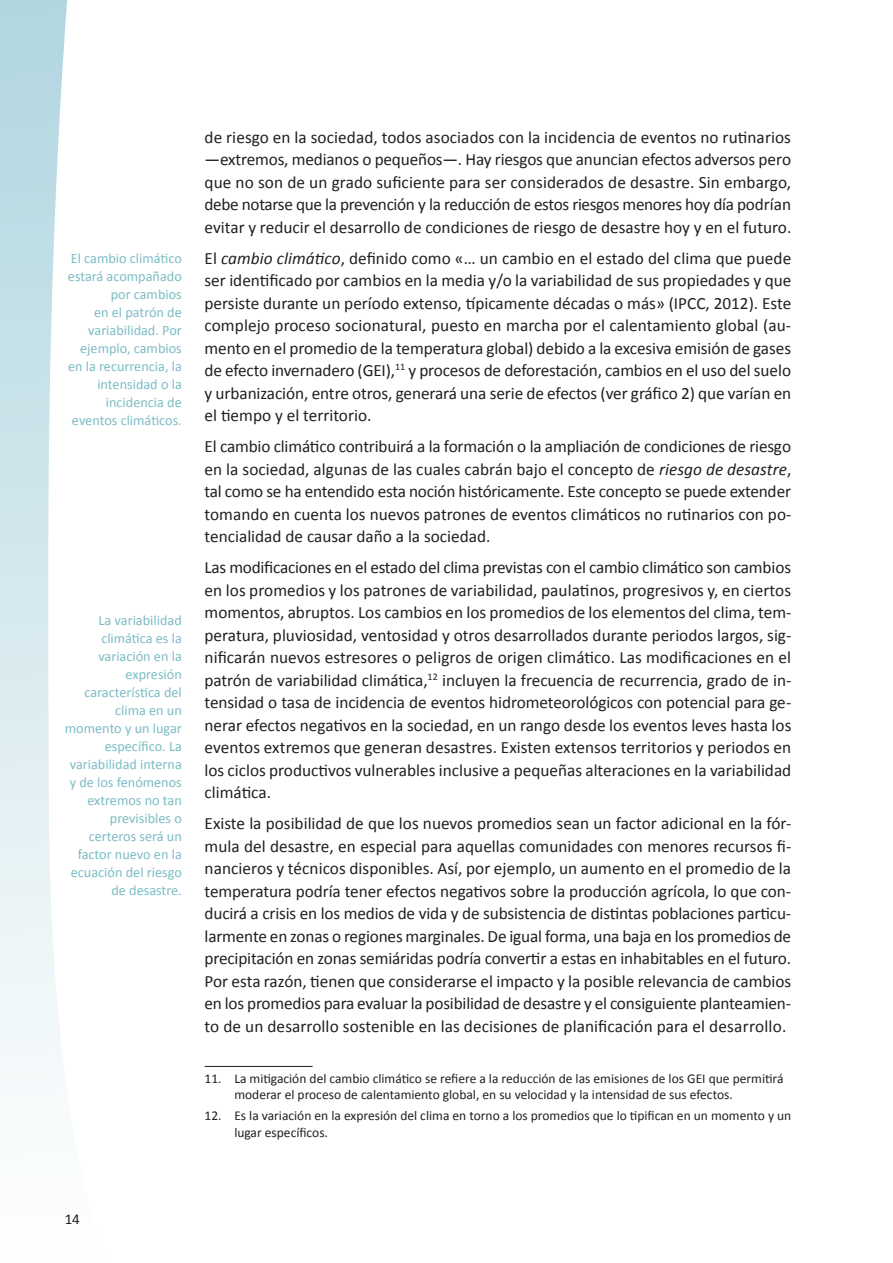
<style>
.page{position:relative;width:893px;height:1263px;background:#fff}
.page>*{position:absolute;margin:0;border:0;box-sizing:border-box;transform-origin:0 0}
.t1{font:17.25px/22.5px "Calibri";letter-spacing:-.005em;color:#231f20;text-align:justify}
.t2{font:15px "Calibri";color:#231f20}
.t3{font:14.25px/18px "Calibri";color:#7cbcc5;text-align:right}
.t4{font:13.5px/16.5px "Calibri";color:#231f20}
.s1{font-style:italic}
</style>
<div class="page">
<svg style="left:0;top:0;width:67px;height:1093px"></svg>
<hr style="left:205px;top:1066px;width:108px;height:1px;background:#231f20">
<p class="t3" style="left:68px;top:249px;width:115px">El cambio climático estará acompañado por cambios<br>en el patrón de variabilidad. Por ejemplo, cambios en la recurrencia, la intensidad o la incidencia de eventos climáticos.</p>
<p class="t3" style="left:65px;top:611px;width:118px">La variabilidad climática es la variación en la expresión característica del clima en un momento y un lugar específico. La variabilidad interna y de los fenómenos extremos no tan previsibles o certeros será un factor nuevo en la ecuación del riesgo de desastre.</p>
<p class="t1" style="left:205px;top:125px;width:588px">de riesgo en la sociedad, todos asociados con la incidencia de eventos no rutinarios —extremos, medianos o pequeños—. Hay riesgos que anuncian efectos adversos pero que no son de un grado suficiente para ser considerados de desastre. Sin embargo, debe notarse que la prevención y la reducción de estos riesgos menores hoy día podrían evitar y reducir el desarrollo de condiciones de riesgo de desastre hoy y en el futuro.</p>
<p class="t1" style="left:205px;top:246px;width:588px">El <span class="s1">cambio climático</span>, definido como «… un cambio en el estado del clima que puede ser identificado por cambios en la media y/o la variabilidad de sus propiedades y que persiste durante un período extenso, típicamente décadas o más» (IPCC, 2012). Este complejo proceso socionatural, puesto en marcha por el calentamiento global (au&shy;mento en el promedio de la temperatura global) debido a la excesiva emisión de gases de efecto invernadero (GEI),<sup>11</sup> y procesos de deforestación, cambios en el uso del suelo y urbanización, entre otros, generará una serie de efectos (ver gráfico 2) que varían en el tiempo y el territorio.</p>
<p class="t1" style="left:205px;top:434px;width:588px">El cambio climático contribuirá a la formación o la ampliación de condiciones de riesgo en la sociedad, algunas de las cuales cabrán bajo el concepto de <span class="s1">riesgo de desastre</span>, tal como se ha entendido esta noción históricamente. Este concepto se puede extender tomando en cuenta los nuevos patrones de eventos climáticos no rutinarios con po&shy;tencialidad de causar daño a la sociedad.</p>
<p class="t1" style="left:205px;top:555px;width:588px">Las modificaciones en el estado del clima previstas con el cambio climático son cambios en los promedios y los patrones de variabilidad, paulatinos, progresivos y, en ciertos momentos, abruptos. Los cambios en los promedios de los elementos del clima, tem&shy;peratura, pluviosidad, ventosidad y otros desarrollados durante periodos largos, sig&shy;nificarán nuevos estresores o peligros de origen climático. Las modificaciones en el patrón de variabilidad climática,<sup>12</sup> incluyen la frecuencia de recurrencia, grado de in&shy;tensidad o tasa de incidencia de eventos hidrometeorológicos con potencial para ge&shy;nerar efectos negativos en la sociedad, en un rango desde los eventos leves hasta los eventos extremos que generan desastres. Existen extensos territorios y periodos en los ciclos productivos vulnerables inclusive a pequeñas alteraciones en la variabilidad climática.</p>
<p class="t1" style="left:205px;top:811px;width:588px">Existe la posibilidad de que los nuevos promedios sean un factor adicional en la fór&shy;mula del desastre, en especial para aquellas comunidades con menores recursos fi&shy;nancieros y técnicos disponibles. Así, por ejemplo, un aumento en el promedio de la temperatura podría tener efectos negativos sobre la producción agrícola, lo que con&shy;ducirá a crisis en los medios de vida y de subsistencia de distintas poblaciones particu&shy;larmente en zonas o regiones marginales. De igual forma, una baja en los promedios de precipitación en zonas semiáridas podría convertir a estas en inhabitables en el futuro.<br>Por esta razón, tienen que considerarse el impacto y la posible relevancia de cambios en los promedios para evaluar la posibilidad de desastre y el consiguiente planteamien&shy;to de un desarrollo sostenible en las decisiones de planificación para el desarrollo.</p>
<p class="t4" style="left:234px;top:1069px;width:551px;text-indent:-30px">11. La mitigación del cambio climático se refiere a la reducción de las emisiones de los GEI que permitirá moderar el proceso de calentamiento global, en su velocidad y la intensidad de sus efectos.</p>
<p class="t4" style="left:234px;top:1107px;width:558px;text-indent:-30px">12. Es la variación en la expresión del clima en torno a los promedios que lo tipifican en un momento y un lugar específicos.</p>
<p class="t2" style="left:65px;top:1210px;width:17px">14</p>
</div>
